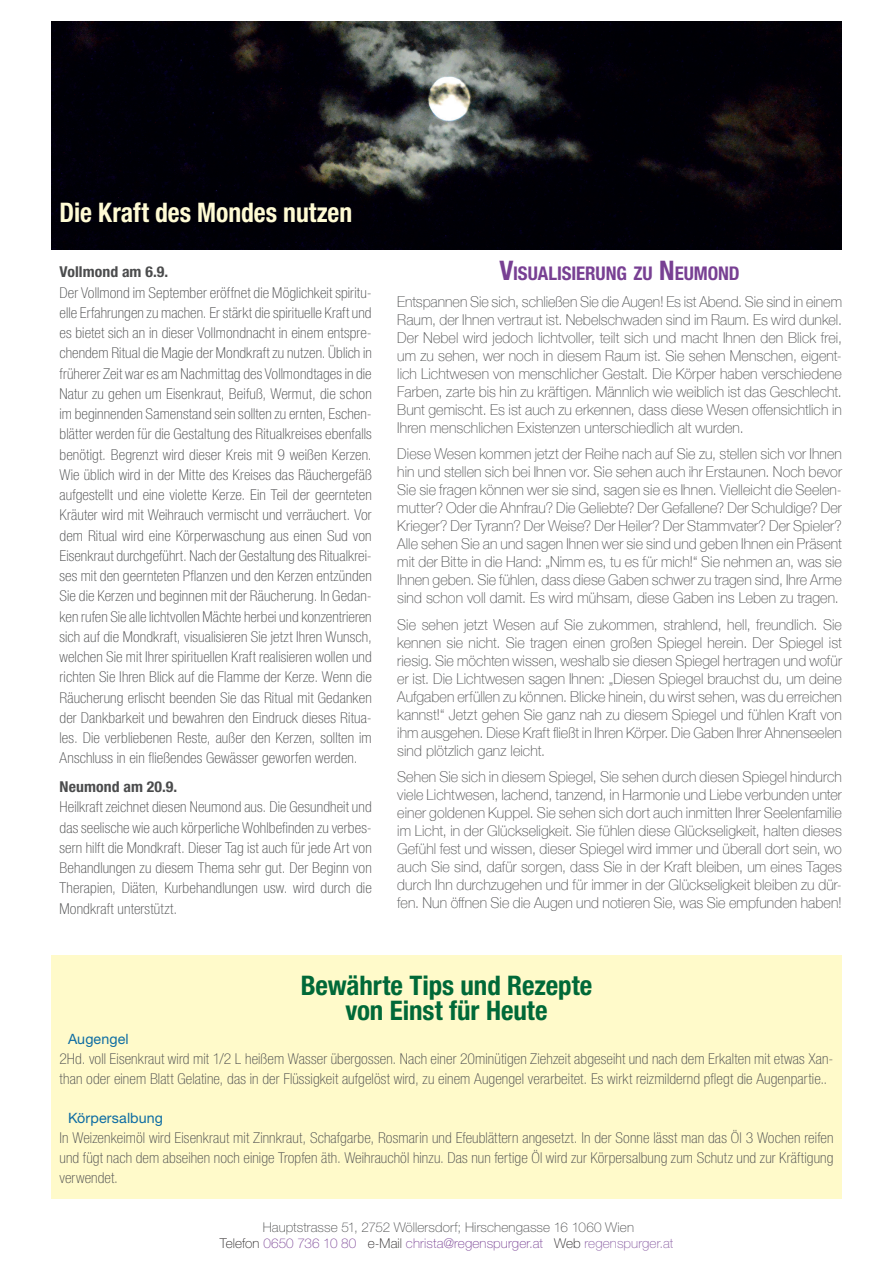
<style>
.page{position:relative;width:893px;height:1263px;background:#fff}
.page>*{position:absolute;margin:0;border:0;box-sizing:border-box;transform-origin:0 0}
.t1{font:700 condensed 27px/25.5px "Helvetica Neue LT Std";letter-spacing:-.005em;color:#006938;text-align:center}
.t2{font:700 condensed 27px "Helvetica Neue LT Std";color:#fffbd4;scale:.95 1}
.t3{font:700 condensed 18.9px "Helvetica Neue LT Std";letter-spacing:-.005em;color:#784093}
.t4{font:100 15px/18px "Helvetica Neue";letter-spacing:.005em;color:#4b4c4d;text-align:justify;scale:.95 1}
.t5{font:100 condensed 15px/20.2px "Helvetica Neue LT Std";letter-spacing:.01em;color:#4b4c4d;text-align:justify;scale:1.05 1}
.t6{font:700 condensed 15px "Helvetica Neue LT Std";letter-spacing:.005em;color:#4b4c4d;scale:1.05 1}
.t7{font:14.25px "Helvetica Neue LT Std";letter-spacing:.01em;color:#0e6da3}
.t8{font:100 13.5px/16px "Helvetica Neue LT Std";letter-spacing:.005em;color:#4b4c4d;text-align:center}
.s1{font-size:27px}
.s2{color:#231f20}
.s3{color:#784093}
.s4{color:#8659a0}
</style>
<div class="page">
<img style="left:51px;top:21px;width:791px;height:229px">
<div style="left:51px;top:955px;width:791px;height:244px;background:#fffaca"></div>
<h1 class="t2" style="left:60px;top:196px;width:310px">Die Kraft des Mondes nutzen</h1>
<p class="t6" style="left:60px;top:263px;width:105px">Vollmond am 6.9.</p>
<p class="t5" style="left:60px;top:282px;width:299px">Der Vollmond im September eröffnet die Möglichkeit spiritu&shy;elle Erfahrungen zu machen. Er stärkt die spirituelle Kraft und es bietet sich an in dieser Vollmondnacht in einem entspre&shy;chendem Ritual die Magie der Mondkraft zu nutzen. Üblich in früherer Zeit war es am Nachmittag des Vollmondtages in die Natur zu gehen um Eisenkraut, Beifuß, Wermut, die schon im beginnenden Samenstand sein sollten zu ernten, Eschen&shy;blätter werden für die Gestaltung des Ritualkreises ebenfalls benötigt. Begrenzt wird dieser Kreis mit 9 weißen Kerzen.<br>Wie üblich wird in der Mitte des Kreises das Räuchergefäß aufgestellt und eine violette Kerze. Ein Teil der geernteten Kräuter wird mit Weihrauch vermischt und verräuchert. Vor dem Ritual wird eine Körperwaschung aus einen Sud von Eisenkraut durchgeführt. Nach der Gestaltung des Ritualkrei&shy;ses mit den geernteten Pflanzen und den Kerzen entzünden Sie die Kerzen und beginnen mit der Räucherung. In Gedan&shy;ken rufen Sie alle lichtvollen Mächte herbei und konzentrieren sich auf die Mondkraft, visualisieren Sie jetzt Ihren Wunsch, welchen Sie mit Ihrer spirituellen Kraft realisieren wollen und richten Sie Ihren Blick auf die Flamme der Kerze. Wenn die Räucherung erlischt beenden Sie das Ritual mit Gedanken der Dankbarkeit und bewahren den Eindruck dieses Ritua&shy;les. Die verbliebenen Reste, außer den Kerzen, sollten im Anschluss in ein fließendes Gewässer geworfen werden.</p>
<p class="t6" style="left:60px;top:778px;width:114px">Neumond am 20.9.</p>
<p class="t5" style="left:60px;top:797px;width:299px">Heilkraft zeichnet diesen Neumond aus. Die Gesundheit und das seelische wie auch körperliche Wohlbefinden zu verbes&shy;sern hilft die Mondkraft. Dieser Tag ist auch für jede Art von Behandlungen zu diesem Thema sehr gut. Der Beginn von Therapien, Diäten, Kurbehandlungen usw. wird durch die Mondkraft unterstützt.</p>
<p class="t3" style="left:499px;top:262px;width:242px"><span class="s1">V</span>ISUALISIERUNG ZU <span class="s1">N</span>EUMOND</p>
<p class="t4" style="left:397px;top:292px;width:470px">Entspannen Sie sich, schließen Sie die Augen! Es ist Abend. Sie sind in einem Raum, der Ihnen vertraut ist. Nebelschwaden sind im Raum. Es wird dunkel.<br>Der Nebel wird jedoch lichtvoller, teilt sich und macht Ihnen den Blick frei, um zu sehen, wer noch in diesem Raum ist. Sie sehen Menschen, eigent&shy;lich Lichtwesen von menschlicher Gestalt. Die Körper haben verschiedene Farben, zarte bis hin zu kräftigen. Männlich wie weiblich ist das Geschlecht.<br>Bunt gemischt. Es ist auch zu erkennen, dass diese Wesen offensichtlich in Ihren menschlichen Existenzen unterschiedlich alt wurden.</p>
<p class="t4" style="left:397px;top:444px;width:470px">Diese Wesen kommen jetzt der Reihe nach auf Sie zu, stellen sich vor Ihnen hin und stellen sich bei Ihnen vor. Sie sehen auch ihr Erstaunen. Noch bevor Sie sie fragen können wer sie sind, sagen sie es Ihnen. Vielleicht die Seelen&shy;mutter? Oder die Ahnfrau? Die Geliebte? Der Gefallene? Der Schuldige? Der Krieger? Der Tyrann? Der Weise? Der Heiler? Der Stammvater? Der Spieler?<br>Alle sehen Sie an und sagen Ihnen wer sie sind und geben Ihnen ein Präsent mit der Bitte in die Hand: „Nimm es, tu es für mich!“ Sie nehmen an, was sie Ihnen geben. Sie fühlen, dass diese Gaben schwer zu tragen sind, Ihre Arme sind schon voll damit. Es wird mühsam, diese Gaben ins Leben zu tragen.</p>
<p class="t4" style="left:397px;top:615px;width:470px">Sie sehen jetzt Wesen auf Sie zukommen, strahlend, hell, freundlich. Sie kennen sie nicht. Sie tragen einen großen Spiegel herein. Der Spiegel ist riesig. Sie möchten wissen, weshalb sie diesen Spiegel hertragen und wofür er ist. Die Lichtwesen sagen Ihnen: „Diesen Spiegel brauchst du, um deine Aufgaben erfüllen zu können. Blicke hinein, du wirst sehen, was du erreichen kannst!“ Jetzt gehen Sie ganz nah zu diesem Spiegel und fühlen Kraft von ihm ausgehen. Diese Kraft fließt in Ihren Körper. Die Gaben Ihrer Ahnenseelen sind plötzlich ganz leicht.</p>
<p class="t4" style="left:397px;top:767px;width:470px">Sehen Sie sich in diesem Spiegel, Sie sehen durch diesen Spiegel hindurch viele Lichtwesen, lachend, tanzend, in Harmonie und Liebe verbunden unter einer goldenen Kuppel. Sie sehen sich dort auch inmitten Ihrer Seelenfamilie im Licht, in der Glückseligkeit. Sie fühlen diese Glückseligkeit, halten dieses Gefühl fest und wissen, dieser Spiegel wird immer und überall dort sein, wo auch Sie sind, dafür sorgen, dass Sie in der Kraft bleiben, um eines Tages durch Ihn durchzugehen und für immer in der Glückseligkeit bleiben zu dür&shy;fen. Nun öffnen Sie die Augen und notieren Sie, was Sie empfunden haben!</p>
<h1 class="t1" style="left:301px;top:972px;width:293px">Bewährte Tips und Rezepte von Einst für Heute</h1>
<p class="t7" style="left:68px;top:1030px;width:62px">Augengel</p>
<p class="t5" style="left:60px;top:1048px;width:739px">2Hd. voll Eisenkraut wird mit 1/2 L heißem Wasser übergossen. Nach einer 20minütigen Ziehzeit abgeseiht und nach dem Erkalten mit etwas Xan&shy;than oder einem Blatt Gelatine, das in der Flüssigkeit aufgelöst wird, zu einem Augengel verarbeitet. Es wirkt reizmildernd pflegt die Augenpartie..</p>
<p class="t7" style="left:68px;top:1109px;width:96px">Körpersalbung</p>
<p class="t5" style="left:60px;top:1127px;width:739px">In Weizenkeimöl wird Eisenkraut mit Zinnkraut, Schafgarbe, Rosmarin und Efeublättern angesetzt. In der Sonne lässt man das Öl 3 Wochen reifen und fügt nach dem abseihen noch einige Tropfen äth. Weihrauchöl hinzu. Das nun fertige Öl wird zur Körpersalbung zum Schutz und zur Kräftigung verwendet.</p>
<p class="t8" style="left:220px;top:1219px;width:455px">Hauptstrasse 51, 2752 Wöllersdorf; Hirschengasse 16 1060 Wien<br><span class="s2">Telefon</span> <span class="s3">0650 736 10 80</span> <span class="s2">e-Mail</span> <span class="s3">christa@regenspurger.at</span> <span class="s2">Web</span> <span class="s4">regenspurger.at</span></p>
</div>
